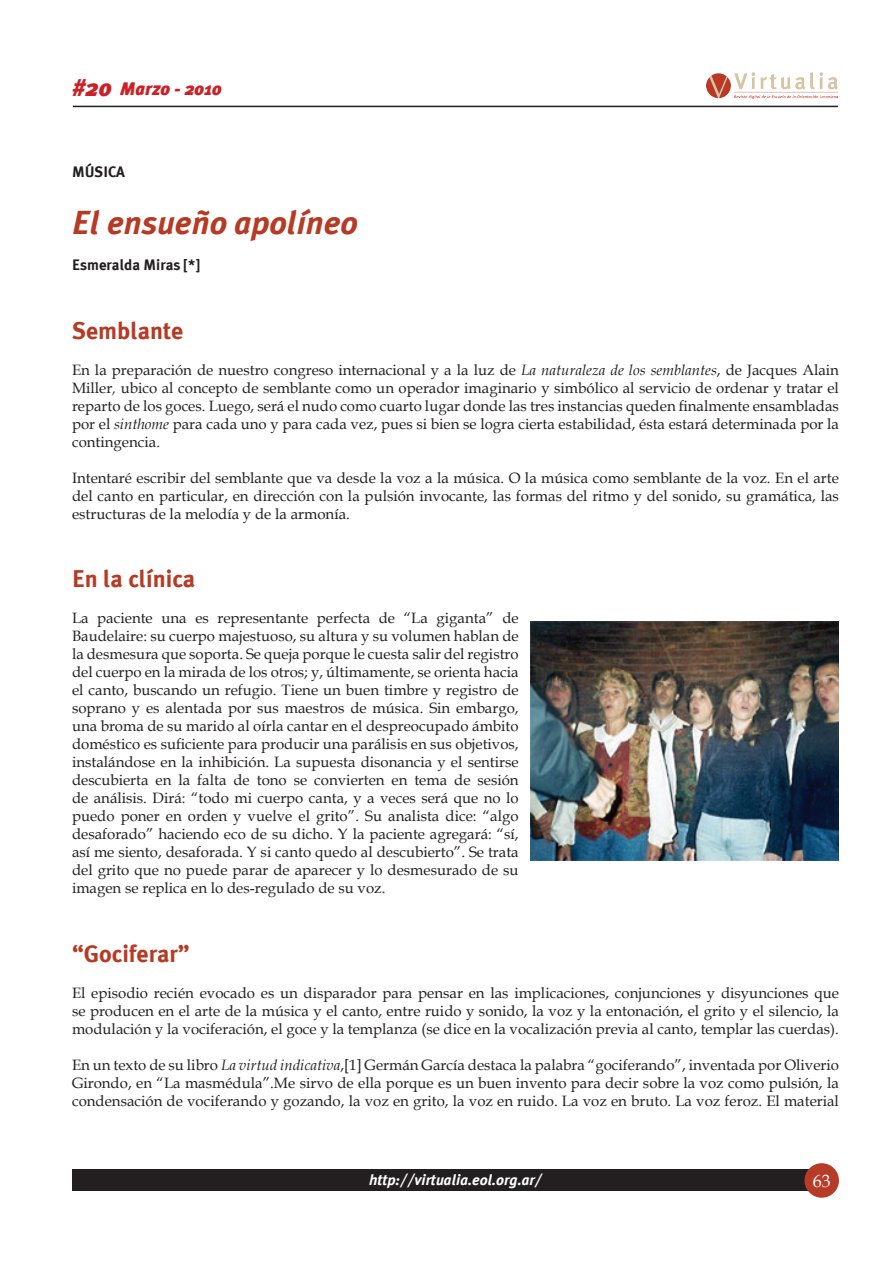
<style>
.page{position:relative;width:893px;height:1263px;background:#fff}
.page>*{position:absolute;margin:0;border:0;box-sizing:border-box;transform-origin:0 0}
.t1{font:italic 700 33px "Meta Plus";color:#b73a25}
.t2{font:700 24px "Meta Plus";color:#b73a25}
.t3{font:italic 900 18px "Meta Plus";color:#ca2026}
.t4{font:18px "Book Antiqua";color:#fff}
.t5{font:15px/18px "Book Antiqua";color:#231f20;text-align:justify}
.t6{font:italic 700 15px "Meta Plus";color:#fff}
.t7{font:700 15px "Meta Plus";color:#231f20}
.s1{font-size:24px}
.s2{font-style:italic}
</style>
<div class="page">
<div style="left:72px;top:1170px;width:750px;height:21px;background:#231f20"></div>
<div style="left:804px;top:1163px;width:35px;height:35px;background:#b73b26;border-radius:50%"></div>
<hr style="left:73px;top:106px;width:765px;height:1px;background:#231f20">
<img style="left:706px;top:72px;width:132px;height:27px">
<img style="left:531px;top:622px;width:308px;height:238px">
<p class="t3" style="left:72px;top:79px;width:151px"><span class="s1">#20</span> Marzo - 2010</p>
<p class="t7" style="left:72px;top:163px;width:54px">MÚSICA</p>
<h1 class="t1" style="left:72px;top:204px;width:288px">El ensueño apolíneo</h1>
<p class="t7" style="left:72px;top:257px;width:129px">Esmeralda Miras [*]</p>
<h2 class="t2" style="left:72px;top:317px;width:113px">Semblante</h2>
<p class="t5" style="left:72px;top:360px;width:768px">En la preparación de nuestro congreso internacional y a la luz de <span class="s2">La naturaleza de los semblantes</span>, de Jacques Alain Miller<span class="s2">,</span> ubico al concepto de semblante como un operador imaginario y simbólico al servicio de ordenar y tratar el reparto de los goces. Luego, será el nudo como cuarto lugar donde las tres instancias queden finalmente ensambladas por el <span class="s2">sinthome</span> para cada uno y para cada vez, pues si bien se logra cierta estabilidad, ésta estará determinada por la contingencia.</p>
<p class="t5" style="left:72px;top:468px;width:768px">Intentaré escribir del semblante que va desde la voz a la música. O la música como semblante de la voz. En el arte del canto en particular, en dirección con la pulsión invocante, las formas del ritmo y del sonido, su gramática, las estructuras de la melodía y de la armonía.</p>
<h2 class="t2" style="left:72px;top:565px;width:125px">En la clínica</h2>
<p class="t5" style="left:72px;top:609px;width:448px">La paciente una es representante perfecta de “La giganta” de Baudelaire: su cuerpo majestuoso, su altura y su volumen hablan de la desmesura que soporta. Se queja porque le cuesta salir del registro del cuerpo en la mirada de los otros; y, últimamente, se orienta hacia el canto, buscando un refugio. Tiene un buen timbre y registro de soprano y es alentada por sus maestros de música. Sin embargo, una broma de su marido al oírla cantar en el despreocupado ámbito doméstico es suficiente para producir una parálisis en sus objetivos, instalándose en la inhibición. La supuesta disonancia y el sentirse descubierta en la falta de tono se convierten en tema de sesión de análisis. Dirá: “todo mi cuerpo canta, y a veces será que no lo puedo poner en orden y vuelve el grito”. Su analista dice: “algo desaforado” haciendo eco de su dicho. Y la paciente agregará: “sí, así me siento, desaforada. Y si canto quedo al descubierto”. Se trata del grito que no puede parar de aparecer y lo desmesurado de su imagen se replica en lo des-regulado de su voz.</p>
<h2 class="t2" style="left:72px;top:939px;width:119px">“Gociferar”</h2>
<p class="t5" style="left:72px;top:983px;width:768px">El episodio recién evocado es un disparador para pensar en las implicaciones, conjunciones y disyunciones que se producen en el arte de la música y el canto, entre ruido y sonido, la voz y la entonación, el grito y el silencio, la modulación y la vociferación, el goce y la templanza (se dice en la vocalización previa al canto, templar las cuerdas).</p>
<p class="t5" style="left:72px;top:1055px;width:768px">En un texto de su libro <span class="s2">La virtud indicativa</span>,[1] Germán García destaca la palabra “gociferando”, inventada por Oliverio Girondo, en “La masmédula”.Me sirvo de ella porque es un buen invento para decir sobre la voz como pulsión, la condensación de vociferando y gozando, la voz en grito, la voz en ruido. La voz en bruto. La voz feroz. El material</p>
<p class="t6" style="left:369px;top:1171px;width:174px">http://virtualia.eol.org.ar/</p>
<p class="t4" style="left:813px;top:1168px;width:19px">63</p>
</div>
